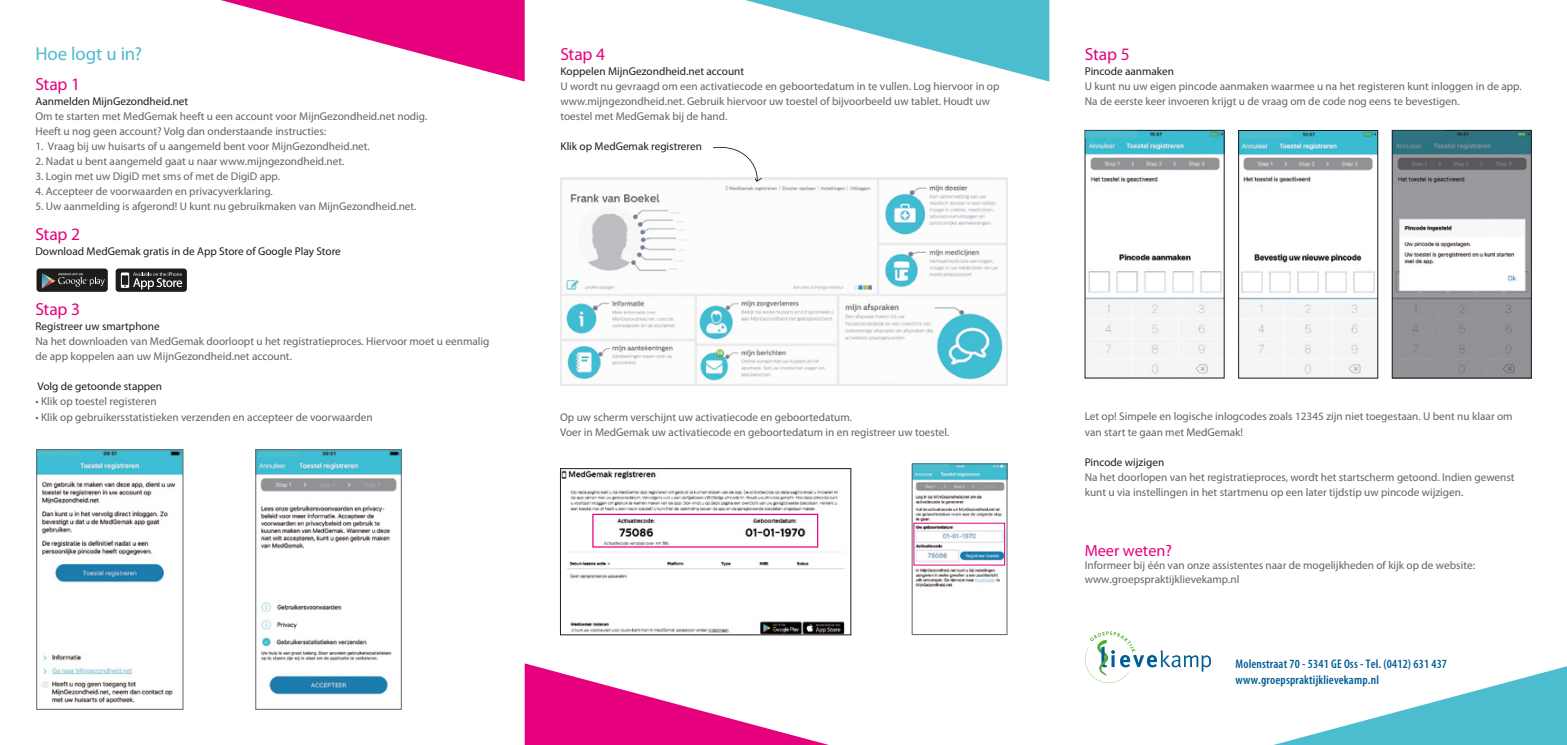
<style>
.page{position:relative;width:1567px;height:745px;background:#fff}
.page>*{position:absolute;margin:0;border:0;box-sizing:border-box;transform-origin:0 0}
.t1{font:18.75px "Myriad Pro";letter-spacing:-.005em;color:#4bbdcf}
.t2{font:17.5px "Myriad Pro";letter-spacing:-.01em;color:#e6007d}
.t3{font:16.25px "Myriad Pro";color:#e6007d}
.t4{font:600 condensed 12.5px/16.2px "Myriad Pro";letter-spacing:.015em;color:#005d95}
.t5{font:11.25px/15px "Myriad Pro";color:#646363}
.t6{font:11.25px "Myriad Pro";color:#1d1d1b}
</style>
<div class="page">
<img style="left:38px;top:451px;width:143px;height:253px">
<div style="left:36px;top:449px;width:147px;height:260px;border:1px solid #646363"></div>
<img style="left:560px;top:177px;width:447px;height:208px">
<img style="left:562px;top:470px;width:283px;height:162px">
<div style="left:560px;top:468px;width:291px;height:166px;border:1px solid #1d1d1b"></div>
<div style="left:592px;top:513px;width:226px;height:34px;border:1px solid #e6007d"></div>
<img style="left:913px;top:465px;width:92px;height:123px">
<div style="left:911px;top:463px;width:96px;height:171px;border:1px solid #646363"></div>
<svg style="left:712px;top:146px;width:50px;height:36px"></svg>
<div style="left:116px;top:268px;width:71px;height:23px;background:#1d1d1b;border-radius:3px"></div>
<svg style="left:121px;top:272px;width:61px;height:17px"></svg>
<div style="left:36px;top:268px;width:72px;height:23px;background:#1d1d1b;border-radius:3px"></div>
<svg style="left:42px;top:273px;width:63px;height:15px"></svg>
<img style="left:1240px;top:132px;width:135px;height:244px">
<div style="left:1238px;top:130px;width:139px;height:248px;border:1px solid #1d1d1b"></div>
<img style="left:1086px;top:132px;width:136px;height:244px">
<img style="left:1393px;top:132px;width:136px;height:244px">
<div style="left:1391px;top:130px;width:140px;height:248px;border:1px solid #1d1d1b"></div>
<img style="left:257px;top:451px;width:142px;height:244px">
<div style="left:255px;top:449px;width:146px;height:260px;border:1px solid #646363"></div>
<svg style="left:37px;top:450px;width:43px;height:6px"></svg>
<div style="left:39px;top:451px;width:39px;height:4px;border:1px solid #4bbdcf"></div>
<div style="left:257px;top:450px;width:42px;height:6px;background:#4bbdcf"></div>
<svg style="left:913px;top:464px;width:36px;height:7px"></svg>
<div style="left:914px;top:465px;width:34px;height:5px;border:1px solid #4bbdcf"></div>
<svg style="left:1085px;top:130px;width:52px;height:19px"></svg>
<svg style="left:1239px;top:131px;width:52px;height:8px"></svg>
<svg style="left:1392px;top:130px;width:52px;height:7px"></svg>
<div style="left:1394px;top:132px;width:48px;height:4px;border:1px solid #307382"></div>
<svg style="left:220px;top:0;width:304px;height:81px"></svg>
<svg style="left:745px;top:0;width:304px;height:81px"></svg>
<svg style="left:524px;top:663px;width:301px;height:81px"></svg>
<svg style="left:1277px;top:666px;width:289px;height:78px"></svg>
<svg style="left:1085px;top:631px;width:125px;height:51px"></svg>
<h1 class="t1" style="left:35px;top:42px;width:108px">Hoe logt u in?</h1>
<h2 class="t2" style="left:35px;top:73px;width:46px">Stap 1</h2>
<p class="t6" style="left:35px;top:94px;width:154px">Aanmelden MijnGezondheid.net</p>
<p class="t5" style="left:35px;top:109px;width:393px">Om te starten met MedGemak heeft u een account voor MijnGezondheid.net nodig.<br>Heeft u nog geen account? Volg dan onderstaande instructies:</p>
<p class="t5" style="left:35px;top:139px;width:336px">1. Vraag bij uw huisarts of u aangemeld bent voor MijnGezondheid.net.</p>
<p class="t5" style="left:35px;top:154px;width:310px">2. Nadat u bent aangemeld gaat u naar www.mijngezondheid.net.</p>
<p class="t5" style="left:35px;top:169px;width:246px">3. Login met uw DigiD met sms of met de DigiD app.</p>
<p class="t5" style="left:35px;top:184px;width:239px">4. Accepteer de voorwaarden en privacyverklaring.</p>
<p class="t5" style="left:35px;top:199px;width:382px">5. Uw aanmelding is afgerond! U kunt nu gebruikmaken van MijnGezondheid.net.</p>
<h2 class="t2" style="left:35px;top:223px;width:46px">Stap 2</h2>
<p class="t6" style="left:35px;top:244px;width:307px">Download MedGemak gratis in de App Store of Google Play Store</p>
<h2 class="t2" style="left:35px;top:298px;width:46px">Stap 3</h2>
<p class="t6" style="left:35px;top:319px;width:126px">Registreer uw smartphone</p>
<p class="t5" style="left:35px;top:334px;width:455px">Na het downloaden van MedGemak doorloopt u het registratieproces. Hiervoor moet u eenmalig de app koppelen aan uw MijnGezondheid.net account.</p>
<p class="t6" style="left:37px;top:379px;width:126px">Volg de getoonde stappen</p>
<p class="t5" style="left:35px;top:394px;width:123px">• Klik op toestel registeren</p>
<p class="t5" style="left:35px;top:409px;width:338px">• Klik op gebruikersstatistieken verzenden en accepteer de voorwaarden</p>
<h2 class="t2" style="left:560px;top:43px;width:46px">Stap 4</h2>
<p class="t6" style="left:560px;top:64px;width:185px">Koppelen MijnGezondheid.net account</p>
<p class="t5" style="left:560px;top:79px;width:440px">U wordt nu gevraagd om een activatiecode en geboortedatum in te vullen. Log hiervoor in op www.mijngezondheid.net. Gebruik hiervoor uw toestel of bijvoorbeeld uw tablet. Houdt uw toestel met MedGemak bij de hand.</p>
<p class="t6" style="left:560px;top:139px;width:143px">Klik op MedGemak registreren</p>
<p class="t5" style="left:560px;top:409px;width:390px">Op uw scherm verschijnt uw activatiecode en geboortedatum.<br>Voer in MedGemak uw activatiecode en geboortedatum in en registreer uw toestel.</p>
<h2 class="t2" style="left:1084px;top:43px;width:46px">Stap 5</h2>
<p class="t6" style="left:1084px;top:64px;width:91px">Pincode aanmaken</p>
<p class="t5" style="left:1084px;top:79px;width:438px">U kunt nu uw eigen pincode aanmaken waarmee u na het registeren kunt inloggen in de app.<br>Na de eerste keer invoeren krijgt u de vraag om de code nog eens te bevestigen.</p>
<p class="t5" style="left:1084px;top:409px;width:429px">Let op! Simpele en logische inlogcodes zoals 12345 zijn niet toegestaan. U bent nu klaar om van start te gaan met MedGemak!</p>
<p class="t6" style="left:1084px;top:454px;width:81px">Pincode wijzigen</p>
<p class="t5" style="left:1084px;top:469px;width:431px">Na het doorlopen van het registratieproces, wordt het startscherm getoond. Indien gewenst kunt u via instellingen in het startmenu op een later tijdstip uw pincode wijzigen.</p>
<h3 class="t3" style="left:1084px;top:540px;width:89px">Meer weten?</h3>
<p class="t5" style="left:1084px;top:558px;width:392px;line-height:13.5px">Informeer bij één van onze assistentes naar de mogelijkheden of kijk op de website: www.groepspraktijklievekamp.nl</p>
<p class="t4" style="left:1235px;top:654px;width:213px">Molenstraat 70 - 5341 GE Oss - Tel. (0412) 631 437 www.groepspraktijklievekamp.nl</p>
</div>
